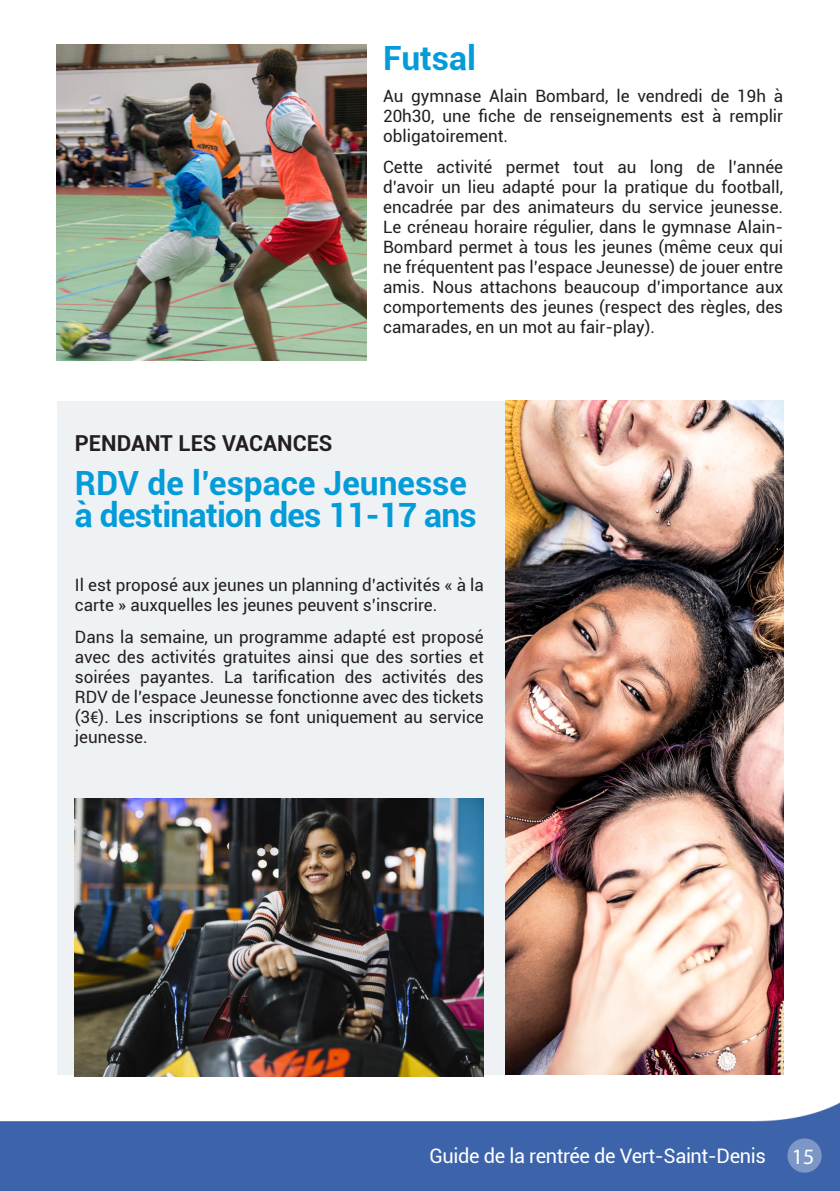
<style>
.page{position:relative;width:840px;height:1191px;background:#fff}
.page>*{position:absolute;margin:0;border:0;box-sizing:border-box;transform-origin:0 0}
.t1{font:700 33.4px/32px "Roboto";letter-spacing:-.005em;color:#049cd8}
.t2{font:700 22px "Roboto";color:#231f20}
.t3{font:22px "Myriad Pro";color:#fff}
.t4{font:20px "Roboto";letter-spacing:-.02em;color:#fff}
.t5{font:17px/20px "Roboto";color:#231f20;text-align:justify}
.s1{font-size:16px}
</style>
<div class="page">
<img style="left:0;top:427px;width:839px;height:764px">
<div style="left:57px;top:401px;width:463px;height:673px;background:#eff2f5"></div>
<div style="left:787px;top:1138px;width:34px;height:34px;background:#7c96c6;border-radius:50%"></div>
<img style="left:57px;top:45px;width:309px;height:315px">
<img style="left:505px;top:401px;width:277px;height:673px">
<img style="left:75px;top:798px;width:408px;height:278px">
<p class="t1" style="left:383px;top:41px;width:94px">Futsal</p>
<p class="t5" style="left:383px;top:85px;width:401px">Au gymnase Alain Bombard, le vendredi de 19h à 20h30, une fiche de renseignements est à remplir obligatoirement.</p>
<p class="t5" style="left:383px;top:157px;width:401px">Cette activité permet tout au long de l’année d’avoir un lieu adapté pour la pratique du football, encadrée par des animateurs du service jeunesse.<br>Le créneau horaire régulier, dans le gymnase Alain-Bombard permet à tous les jeunes (même ceux qui ne fréquentent pas l’espace Jeunesse) de jouer entre amis. Nous attachons beaucoup d’importance aux comportements des jeunes (respect des règles, des camarades, en un mot au fair-play).</p>
<p class="t2" style="left:75px;top:428px;width:259px">PENDANT LES VACANCES</p>
<p class="t1" style="left:75px;top:466px;width:403px">RDV de l’espace Jeunesse à destination des 11-17 ans</p>
<p class="t5" style="left:75px;top:574px;width:410px">Il est proposé aux jeunes un planning d’activités « à la carte » auxquelles les jeunes peuvent s’inscrire.</p>
<p class="t5" style="left:75px;top:626px;width:410px">Dans la semaine, un programme adapté est proposé avec des activités gratuites ainsi que des sorties et soirées payantes. La tarification des activités des RDV de l’espace Jeunesse fonctionne avec des tickets (3<span class="s1">€</span>). Les inscriptions se font uniquement au service jeunesse.</p>
<p class="t4" style="left:429px;top:1141px;width:338px">Guide de la rentrée de Vert-Saint-Denis</p>
<p class="t3" style="left:791px;top:1142px;width:24px">15</p>
</div>
